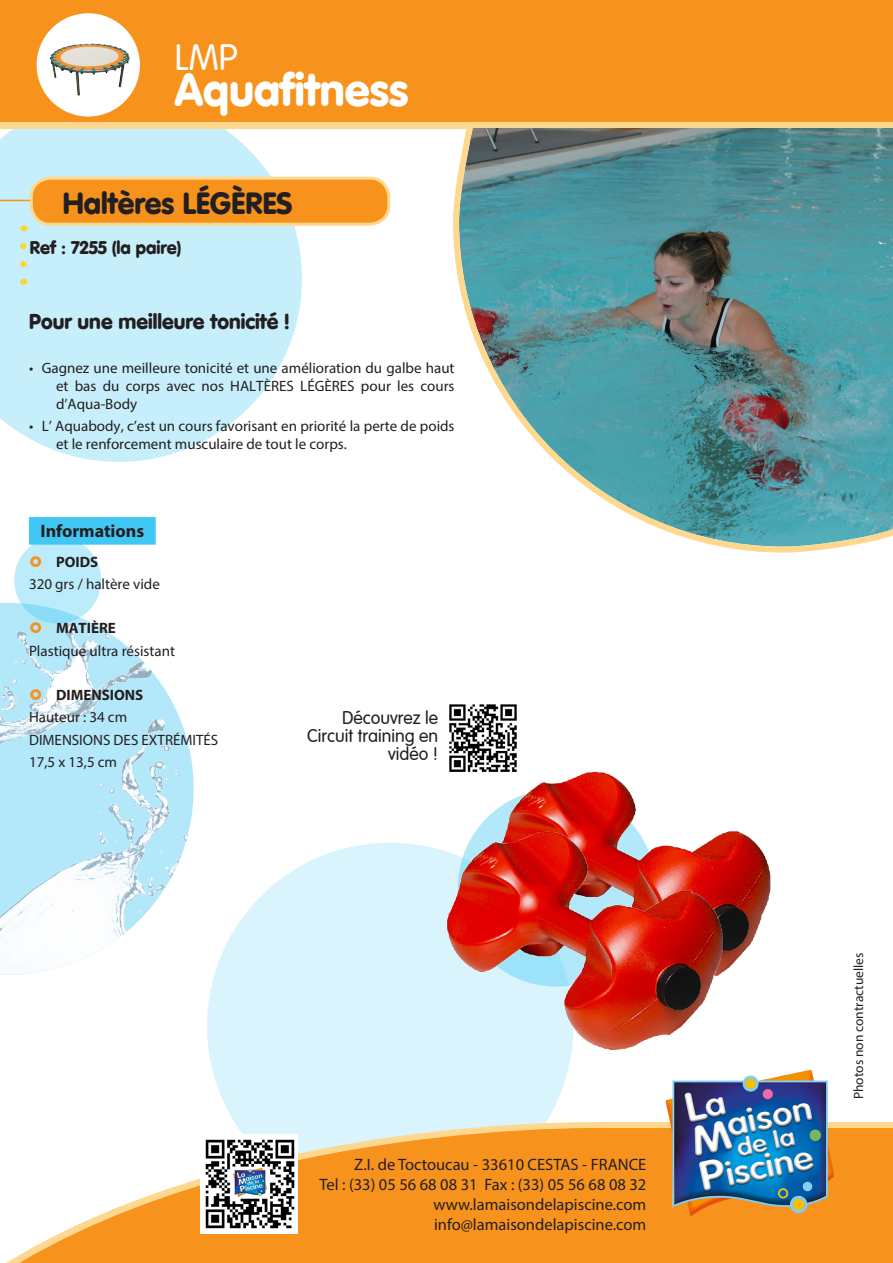
<style>
.page{position:relative;width:893px;height:1263px;background:#fff}
.page>*{position:absolute;margin:0;border:0;box-sizing:border-box;transform-origin:0 0}
.t1{font:900 45px "VAG Rounded LT";color:#fff}
.t2{font:300 36px "VAG Rounded LT";color:#fff}
.Descriptif_Vo_-_titr{font:900 30px "VAG Rounded LT";color:#231f20}
.Descriptif_Vo_-_txt{font:900 21px "VAG Rounded LT";color:#231f20}
.Descriptif_Vo_-_txt-2{font:300 18px/18px "VAG Rounded LT";color:#231f20;text-align:right}
.t3{font:900 18px "VAG Rounded LT";color:#231f20}
.Descriptif_Vo_-_titr-2{font:700 18px "Myriad Pro";color:#231f20}
.t4{font:16.5px/19.8px "Myriad Pro";color:#231f20;text-align:right}
.Descriptif_Vo_-_txt-3{font:15px/18px "Myriad Pro";color:#231f20;text-align:justify}
.t5{font:700 15px "Myriad Pro";color:#231f20}
.t6{font:13.5px "Myriad Pro";color:#231f20}
</style>
<div class="page">
<div style="left:207px;top:843px;width:366px;height:366px;background:#d9f4fc;border-radius:50%"></div>
<svg style="left:0;top:129px;width:302px;height:333px;background:#cdf0fb"></svg>
<img style="left:0;top:611px;width:194px;height:364px">
<svg style="left:14px;top:536px;width:87px;height:87px;background:#b6e9fa"></svg>
<div style="left:0;top:32px;width:893px;height:97px;background:#fed88f"></div>
<div style="left:0;top:0;width:893px;height:122px;background:#f7931d"></div>
<div style="left:37px;top:13px;width:103px;height:104px;background:#fff;border-radius:50%"></div>
<div style="left:31px;top:178px;width:358px;height:46px;background:#f7931d;border-radius:20px"></div>
<div style="left:30px;top:177px;width:360px;height:49px;border:3px solid #fed88f;border-radius:20px"></div>
<hr style="left:0;top:200px;width:30px;height:1px;background:#f7931d">
<img style="left:36px;top:24px;width:104px;height:91px">
<svg style="left:20px;top:246px;width:6px;height:27px"></svg>
<div style="left:596px;top:1122px;width:297px;height:49px;background:#fed88f"></div>
<svg style="left:6px;top:1104px;width:590px;height:159px;fill:#f7931d"></svg>
<div style="left:587px;top:1128px;width:306px;height:135px;background:#f7931d"></div>
<img style="left:665px;top:1070px;width:170px;height:147px">
<img style="left:201px;top:1135px;width:97px;height:98px">
<svg style="left:453px;top:121px;width:440px;height:432px;background:#70a0a3"></svg>
<svg style="left:29px;top:517px;width:127px;height:29px;background:#48c9f4"></svg>
<img style="left:493px;top:771px;width:278px;height:196px">
<img style="left:443px;top:812px;width:287px;height:242px">
<img style="left:449px;top:704px;width:76px;height:77px">
<svg style="left:30px;top:555px;width:11px;height:11px"></svg>
<svg style="left:30px;top:622px;width:11px;height:11px"></svg>
<svg style="left:30px;top:689px;width:11px;height:11px"></svg>
<h2 class="t2" style="left:175px;top:37px;width:64px">LMP</h2>
<h1 class="t1" style="left:175px;top:63px;width:235px">Aquafitness</h1>
<p class="Descriptif_Vo_-_titr" style="left:63px;top:185px;width:232px">Haltères LÉGÈRES</p>
<p class="t3" style="left:30px;top:237px;width:153px">Ref : 7255 (la paire)</p>
<p class="Descriptif_Vo_-_txt" style="left:29px;top:308px;width:262px">Pour une meilleure tonicité !</p>
<p class="Descriptif_Vo_-_txt-3" style="left:56px;top:359px;width:400px;text-indent:-27px">• Gagnez une meilleure tonicité et une amélioration du galbe haut et bas du corps avec nos HALTÈRES LÉGÈRES pour les cours d’Aqua-Body</p>
<p class="Descriptif_Vo_-_txt-3" style="left:56px;top:417px;width:400px;text-indent:-27px">• L’ Aquabody, c’est un cours favorisant en priorité la perte de poids et le renforcement musculaire de tout le corps.</p>
<p class="Descriptif_Vo_-_titr-2" style="left:41px;top:519px;width:105px">Informations</p>
<p class="t5" style="left:56px;top:552px;width:44px">POIDS</p>
<p class="Descriptif_Vo_-_txt-3" style="left:29px;top:574px;width:132px">320 grs / haltère vide</p>
<p class="t5" style="left:56px;top:618px;width:61px">MATIÈRE</p>
<p class="Descriptif_Vo_-_txt-3" style="left:29px;top:641px;width:147px">Plastique ultra résistant</p>
<p class="t5" style="left:56px;top:685px;width:89px">DIMENSIONS</p>
<p class="Descriptif_Vo_-_txt-3" style="left:29px;top:708px;width:100px">Hauteur : 34 cm</p>
<p class="Descriptif_Vo_-_txt-3" style="left:29px;top:730px;width:191px">DIMENSIONS DES EXTRÉMITÉS</p>
<p class="Descriptif_Vo_-_txt-3" style="left:29px;top:752px;width:90px">17,5 x 13,5 cm</p>
<p class="Descriptif_Vo_-_txt-2" style="left:307px;top:709px;width:133px">Découvrez le<br>Circuit training en vidéo !</p>
<p class="t4" style="left:320px;top:1154px;width:328px">Z.I. de Toctoucau - 33610 CESTAS - FRANCE<br>Tel : (33) 05 56 68 08 31 Fax : (33) 05 56 68 08 32 www.lamaisondelapiscine.com info@lamaisondelapiscine.com</p>
<p class="t6" style="left:850px;top:1099px;width:148px;rotate:-90deg">Photos non contractuelles</p>
</div>
